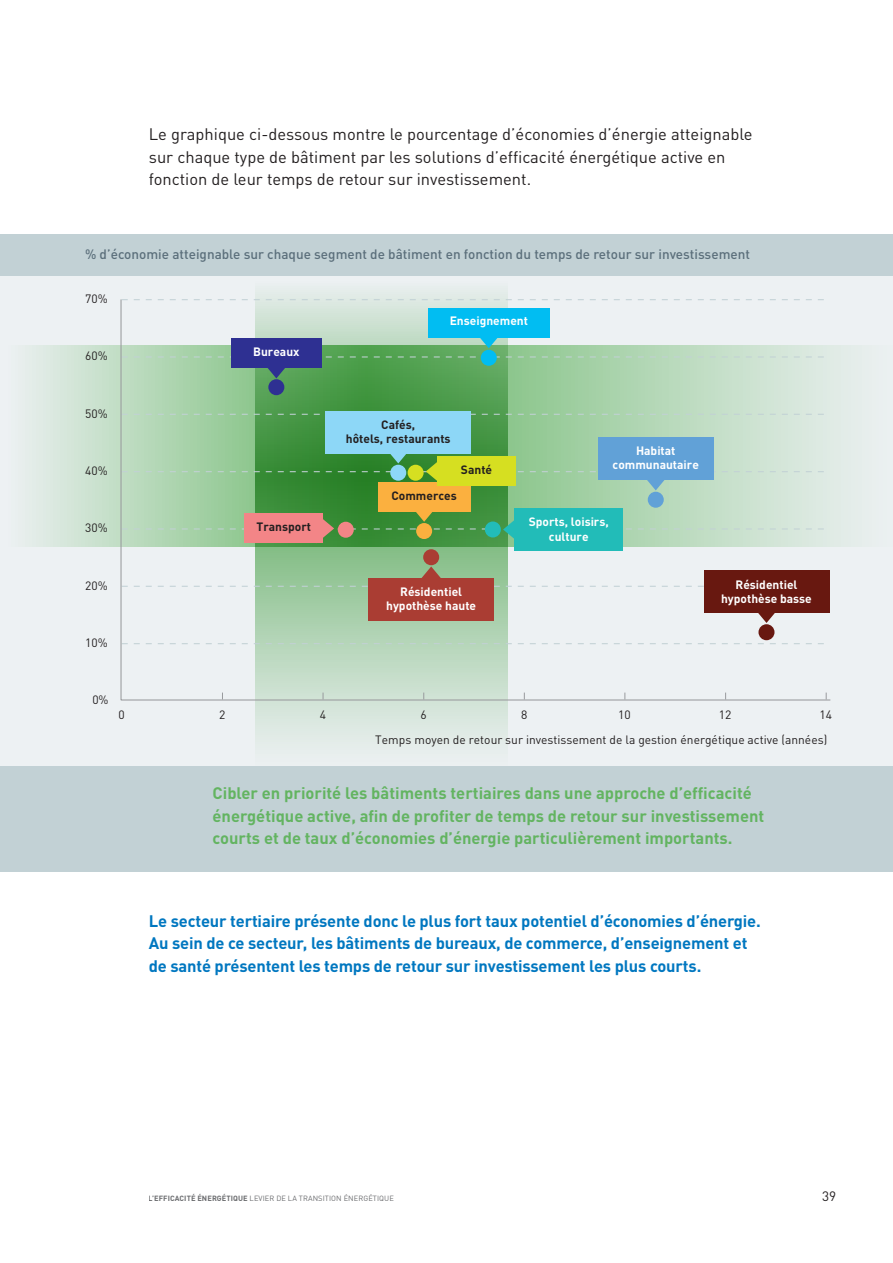
<style>
.page{position:relative;width:893px;height:1263px;background:#fff}
.page>*{position:absolute;margin:0;border:0;box-sizing:border-box;transform-origin:0 0}
.t1{font:700 16.5px/22.5px "DINOT";letter-spacing:-.01em;color:#0077c0}
.t2{font:700 16.5px/22.5px "DINOT";color:#63b461}
.t3{font:16.5px/22.5px "DINOT";color:#231f20}
.t4{font:500 13.5px "DINOT";color:#5b6f7b}
.t5{font:13.5px "DINOT";color:#231f20}
.t6{font:700 12px/14.4px "DINOT";color:#fff;text-align:center}
.t7{font:12px/24.9px "DINOT";color:#231f20}
.t8{font:700 12px/14.4px "DINOT";color:#231f20;text-align:center}
.t9{font:7.5px "DINOT";letter-spacing:.01em;color:#6c6d70}
.s1{font-weight:700}
</style>
<div class="page">
<div style="left:0;top:234px;width:893px;height:638px;background:#c2d1d5"></div>
<div style="left:0;top:276px;width:893px;height:489px;background:#edf1f3"></div>
<svg style="left:32px;top:346px;width:816px;height:200px"></svg>
<svg style="left:255px;top:294px;width:252px;height:448px"></svg>
<svg style="left:120px;top:298px;width:711px;height:403px"></svg>
<svg style="left:474px;top:338px;width:30px;height:10px"></svg>
<svg style="left:122px;top:356px;width:704px;height:22px;background:#94c497"></svg>
<svg style="left:122px;top:446px;width:704px;height:44px;background:#8fbe8c"></svg>
<div style="left:231px;top:338px;width:91px;height:29px;background:#2e3092"></div>
<div style="left:437px;top:457px;width:79px;height:29px;background:#d6df21"></div>
<div style="left:428px;top:308px;width:122px;height:30px;background:#01bdf2"></div>
<div style="left:598px;top:437px;width:116px;height:42px;background:#61a1d7"></div>
<div style="left:326px;top:411px;width:145px;height:43px;background:#8dd7f7"></div>
<div style="left:268px;top:379px;width:16px;height:16px;background:#2e3092;border-radius:50%"></div>
<div style="left:390px;top:465px;width:16px;height:16px;background:#8dd7f7;border-radius:50%"></div>
<svg style="left:752px;top:613px;width:29px;height:10px"></svg>
<div style="left:704px;top:571px;width:125px;height:42px;background:#681810"></div>
<div style="left:758px;top:624px;width:16px;height:16px;background:#681810;border-radius:50%"></div>
<svg style="left:122px;top:566px;width:704px;height:21px"></svg>
<div style="left:369px;top:578px;width:125px;height:43px;background:#aa3d33"></div>
<div style="left:423px;top:549px;width:16px;height:16px;background:#aa3d33;border-radius:50%"></div>
<div style="left:408px;top:465px;width:16px;height:16px;background:#d6df21;border-radius:50%"></div>
<svg style="left:122px;top:504px;width:704px;height:40px;background:#9fb98d"></svg>
<div style="left:514px;top:508px;width:109px;height:43px;background:#22bcb8"></div>
<div style="left:485px;top:521px;width:16px;height:16px;background:#22bcb8;border-radius:50%"></div>
<div style="left:648px;top:492px;width:16px;height:16px;background:#61a1d7;border-radius:50%"></div>
<div style="left:481px;top:350px;width:16px;height:16px;background:#01bdf2;border-radius:50%"></div>
<p class="t3" style="left:149px;top:122px;width:605px">Le graphique ci-dessous montre le pourcentage d’économies d’énergie atteignable sur chaque type de bâtiment par les solutions d’efficacité énergétique active en fonction de leur temps de retour sur investissement.</p>
<p class="t4" style="left:85px;top:245px;width:666px">% d’économie atteignable sur chaque segment de bâtiment en fonction du temps de retour sur investissement</p>
<p class="t7" style="left:85px;top:286px;width:24px">70%</p>
<p class="t7" style="left:85px;top:343px;width:24px">60%</p>
<p class="t6" style="left:253px;top:344px;width:48px">Bureaux</p>
<p class="t6" style="left:450px;top:313px;width:80px">Enseignement</p>
<p class="t7" style="left:85px;top:400px;width:24px">50%</p>
<p class="t7" style="left:85px;top:458px;width:24px">40%</p>
<p class="t7" style="left:85px;top:515px;width:24px">30%</p>
<p class="t7" style="left:85px;top:572px;width:24px">20%</p>
<p class="t7" style="left:85px;top:630px;width:24px">10%</p>
<p class="t8" style="left:346px;top:417px;width:106px">Cafés,<br>hôtels, restaurants</p>
<p class="t8" style="left:461px;top:462px;width:33px">Santé</p>
<p class="t8" style="left:391px;top:488px;width:67px">Commerces</p>
<p class="t6" style="left:613px;top:443px;width:88px">Habitat communautaire</p>
<p class="t8" style="left:256px;top:519px;width:56px">Transport</p>
<p class="t6" style="left:529px;top:514px;width:82px">Sports, loisirs, culture</p>
<p class="t6" style="left:386px;top:584px;width:91px">Résidentiel hypothèse haute</p>
<p class="t6" style="left:721px;top:576px;width:92px">Résidentiel hypothèse basse</p>
<p class="t7" style="left:92px;top:687px;width:18px">0%</p>
<p class="t7" style="left:118px;top:702px;width:8px">0</p>
<p class="t7" style="left:219px;top:702px;width:8px">2</p>
<p class="t7" style="left:320px;top:702px;width:8px">4</p>
<p class="t7" style="left:420px;top:702px;width:8px">6</p>
<p class="t7" style="left:521px;top:702px;width:8px">8</p>
<p class="t7" style="left:618px;top:702px;width:14px">10</p>
<p class="t7" style="left:719px;top:702px;width:14px">12</p>
<p class="t7" style="left:375px;top:702px;width:458px;text-indent:444px">14<br>Temps moyen de retour sur investissement de la gestion énergétique active (années)</p>
<p class="t2" style="left:213px;top:781px;width:553px">Cibler en priorité les bâtiments tertiaires dans une approche d’efficacité énergétique active, afin de profiter de temps de retour sur investissement courts et de taux d’économies d’énergie particulièrement importants.</p>
<p class="t1" style="left:149px;top:909px;width:613px">Le secteur tertiaire présente donc le plus fort taux potentiel d’économies d’énergie.<br>Au sein de ce secteur, les bâtiments de bureaux, de commerce, d’enseignement et de santé présentent les temps de retour sur investissement les plus courts.</p>
<p class="t9" style="left:149px;top:1193px;width:247px"><span class="s1">L’efficacité énergétique</span> levier de la transition énergétique</p>
<p class="t5" style="left:822px;top:1187px;width:16px">39</p>
</div>
